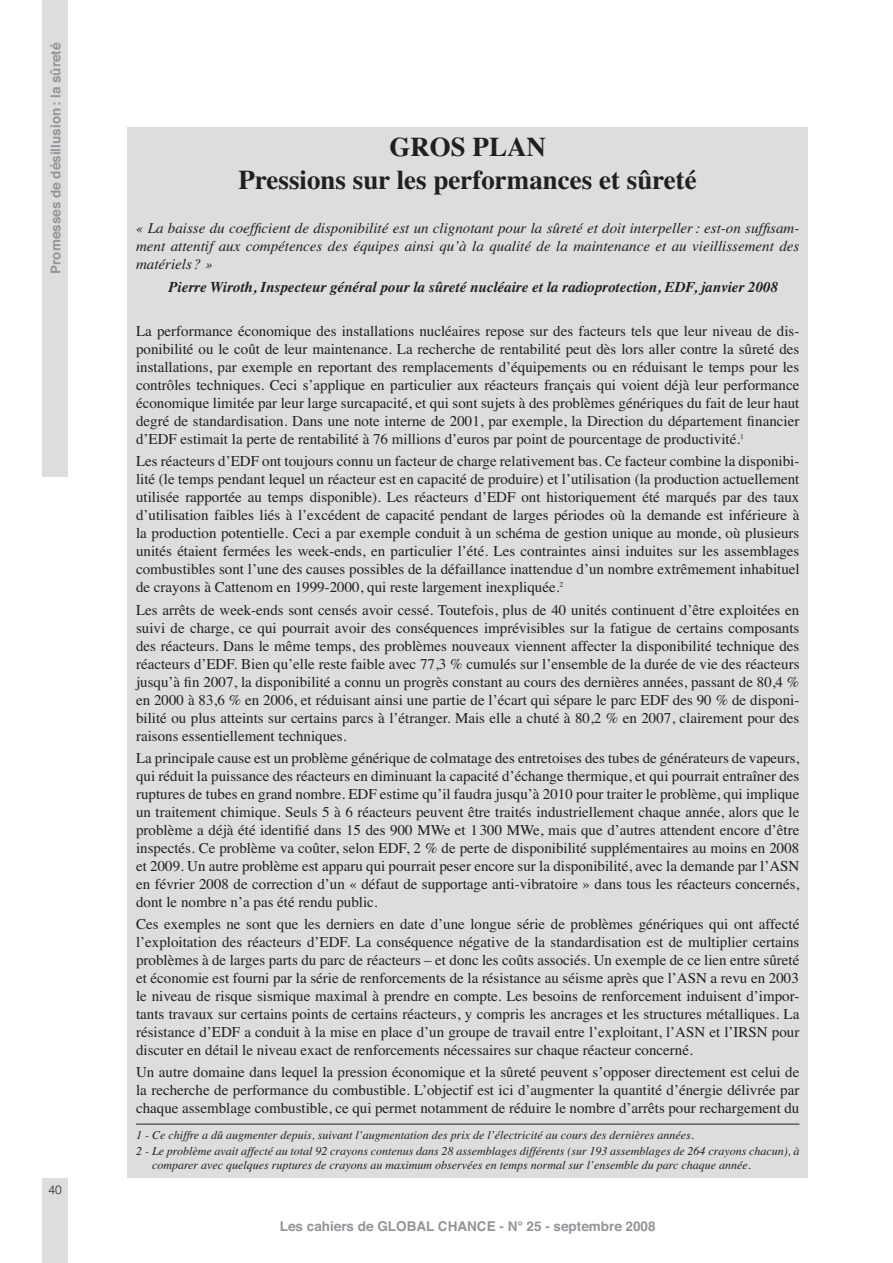
<style>
.page{position:relative;width:893px;height:1263px;background:#fff}
.page>*{position:absolute;margin:0;border:0;box-sizing:border-box;transform-origin:0 0}
.t1{font:700 27px/32.4px "Times";color:#231f20;text-align:center}
.t2{font:15px/18px "Times";color:#231f20;text-align:justify}
.t3{font:italic 15px/18px "Times";color:#231f20;text-align:justify}
.t4{font:italic 700 15px "Times";color:#231f20}
.t5{font:700 13.5px "Helvetica";color:#939598}
.t6{font:italic 12px/16.5px "Times";color:#231f20}
.t7{font:300 12px "Helvetica";color:#231f20}
</style>
<div class="page">
<div style="left:43px;top:0;width:25px;height:476px;background:#dcddde"></div>
<div style="left:43px;top:1178px;width:25px;height:85px;background:#dcddde"></div>
<div style="left:128px;top:128px;width:680px;height:1050px;background:#dcddde"></div>
<hr style="left:136px;top:1124px;width:663px;height:1px;background:#231f20">
<p class="t5" style="left:51px;top:274px;width:233px;rotate:-90deg">Promesses de désillusion : la sûreté</p>
<p class="t7" style="left:49px;top:1185px;width:15px">40</p>
<p class="t1" style="left:239px;top:133px;width:460px">GROS PLAN<br>Pressions sur les performances et sûreté</p>
<p class="t3" style="left:136px;top:221px;width:665px">« La baisse du coefficient de disponibilité est un clignotant pour la sûreté et doit interpeller : est-on suffisam&shy;ment attentif aux compétences des équipes ainsi qu’à la qualité de la maintenance et au vieillissement des matériels ? »</p>
<p class="t4" style="left:168px;top:281px;width:611px">Pierre Wiroth, Inspecteur général pour la sûreté nucléaire et la radioprotection, EDF, janvier 2008</p>
<p class="t2" style="left:136px;top:323px;width:665px">La performance économique des installations nucléaires repose sur des facteurs tels que leur niveau de dis&shy;ponibilité ou le coût de leur maintenance. La recherche de rentabilité peut dès lors aller contre la sûreté des installations, par exemple en reportant des remplacements d’équipements ou en réduisant le temps pour les contrôles techniques. Ceci s’applique en particulier aux réacteurs français qui voient déjà leur performance économique limitée par leur large surcapacité, et qui sont sujets à des problèmes génériques du fait de leur haut degré de standardisation. Dans une note interne de 2001, par exemple, la Direction du département financier d’EDF estimait la perte de rentabilité à 76 millions d’euros par point de pourcentage de productivité.<sup>1</sup></p>
<p class="t2" style="left:136px;top:454px;width:665px">Les réacteurs d’EDF ont toujours connu un facteur de charge relativement bas. Ce facteur combine la disponibi&shy;lité (le temps pendant lequel un réacteur est en capacité de produire) et l’utilisation (la production actuellement utilisée rapportée au temps disponible). Les réacteurs d’EDF ont historiquement été marqués par des taux d’utilisation faibles liés à l’excédent de capacité pendant de larges périodes où la demande est inférieure à la production potentielle. Ceci a par exemple conduit à un schéma de gestion unique au monde, où plusieurs unités étaient fermées les week-ends, en particulier l’été. Les contraintes ainsi induites sur les assemblages combustibles sont l’une des causes possibles de la défaillance inattendue d’un nombre extrêmement inhabituel de crayons à Cattenom en 1999-2000, qui reste largement inexpliquée.<sup>2</sup></p>
<p class="t2" style="left:136px;top:602px;width:665px">Les arrêts de week-ends sont censés avoir cessé. Toutefois, plus de 40 unités continuent d’être exploitées en suivi de charge, ce qui pourrait avoir des conséquences imprévisibles sur la fatigue de certains composants des réacteurs. Dans le même temps, des problèmes nouveaux viennent affecter la disponibilité technique des réacteurs d’EDF. Bien qu’elle reste faible avec 77,3 % cumulés sur l’ensemble de la durée de vie des réacteurs jusqu’à fin 2007, la disponibilité a connu un progrès constant au cours des dernières années, passant de 80,4 % en 2000 à 83,6 % en 2006, et réduisant ainsi une partie de l’écart qui sépare le parc EDF des 90 % de disponi&shy;bilité ou plus atteints sur certains parcs à l’étranger. Mais elle a chuté à 80,2 % en 2007, clairement pour des raisons essentiellement techniques.</p>
<p class="t2" style="left:136px;top:750px;width:665px">La principale cause est un problème générique de colmatage des entretoises des tubes de générateurs de vapeurs, qui réduit la puissance des réacteurs en diminuant la capacité d’échange thermique, et qui pourrait entraîner des ruptures de tubes en grand nombre. EDF estime qu’il faudra jusqu’à 2010 pour traiter le problème, qui implique un traitement chimique. Seuls 5 à 6 réacteurs peuvent être traités industriellement chaque année, alors que le problème a déjà été identifié dans 15 des 900 MWe et 1 300 MWe, mais que d’autres attendent encore d’être inspectés. Ce problème va coûter, selon EDF, 2 % de perte de disponibilité supplémentaires au moins en 2008 et 2009. Un autre problème est apparu qui pourrait peser encore sur la disponibilité, avec la demande par l’ASN en février 2008 de correction d’un « défaut de supportage anti-vibratoire » dans tous les réacteurs concernés, dont le nombre n’a pas été rendu public.</p>
<p class="t2" style="left:136px;top:916px;width:665px">Ces exemples ne sont que les derniers en date d’une longue série de problèmes génériques qui ont affecté l’exploitation des réacteurs d’EDF. La conséquence négative de la standardisation est de multiplier certains problèmes à de larges parts du parc de réacteurs – et donc les coûts associés. Un exemple de ce lien entre sûreté et économie est fourni par la série de renforcements de la résistance au séisme après que l’ASN a revu en 2003 le niveau de risque sismique maximal à prendre en compte. Les besoins de renforcement induisent d’impor&shy;tants travaux sur certains points de certains réacteurs, y compris les ancrages et les structures métalliques. La résistance d’EDF a conduit à la mise en place d’un groupe de travail entre l’exploitant, l’ASN et l’IRSN pour discuter en détail le niveau exact de renforcements nécessaires sur chaque réacteur concerné.</p>
<p class="t2" style="left:136px;top:1065px;width:665px">Un autre domaine dans lequel la pression économique et la sûreté peuvent s’opposer directement est celui de la recherche de performance du combustible. L’objectif est ici d’augmenter la quantité d’énergie délivrée par chaque assemblage combustible, ce qui permet notamment de réduire le nombre d’arrêts pour rechargement du</p>
<p class="t6" style="left:136px;top:1127px;width:665px">1 - Ce chiffre a dû augmenter depuis, suivant l’augmentation des prix de l’électricité au cours des dernières années.<br>2 - Le problème avait affecté au total 92 crayons contenus dans 28 assemblages différents (sur 193 assemblages de 264 crayons chacun), à</p>
<p class="t6" style="left:152px;top:1158px;width:600px">comparer avec quelques ruptures de crayons au maximum observées en temps normal sur l’ensemble du parc chaque année.</p>
<p class="t5" style="left:280px;top:1221px;width:377px">Les cahiers de GLOBAL CHANCE - N° 25 - septembre 2008</p>
</div>
